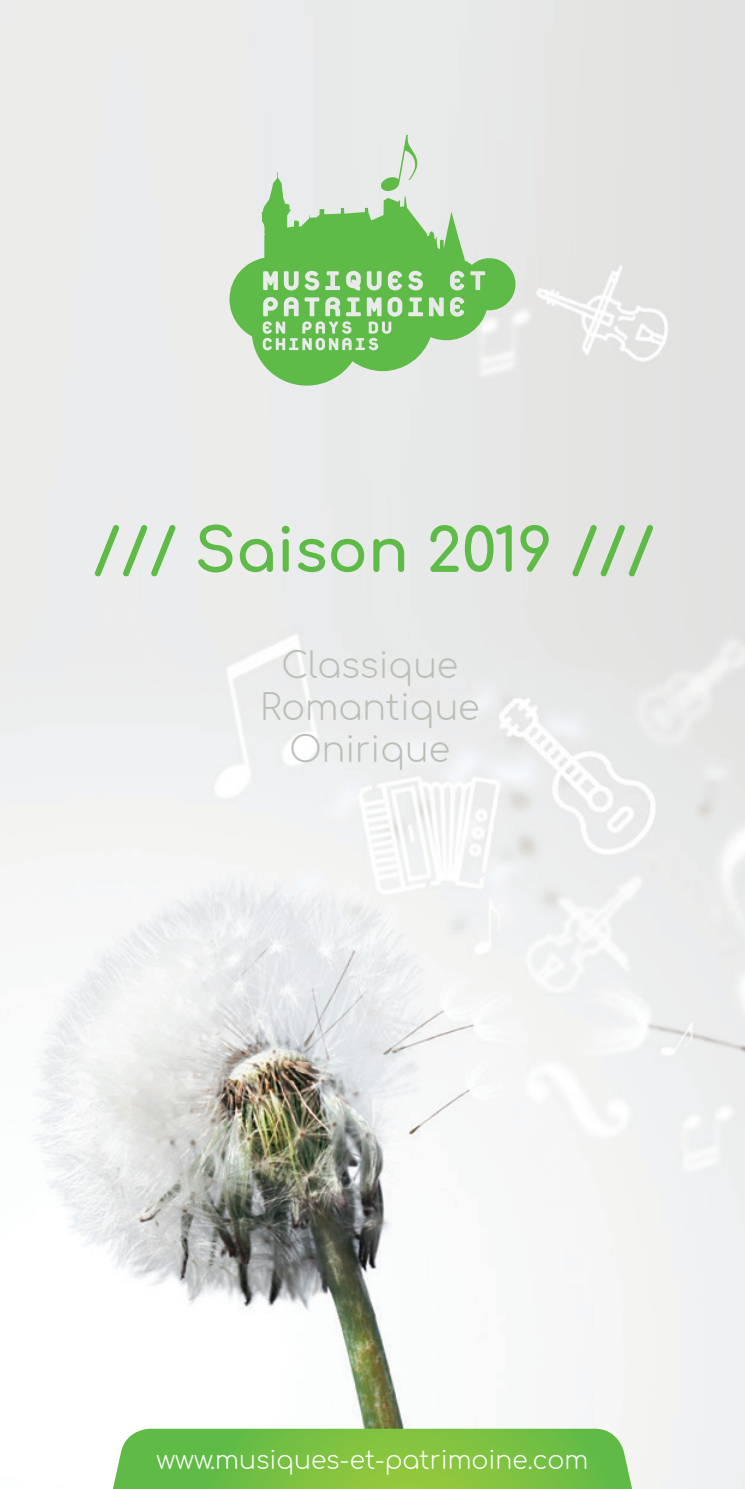
<style>
.page{position:relative;width:745px;height:1489px;background:#fff}
.page>*{position:absolute;margin:0;border:0;box-sizing:border-box;transform-origin:0 0}
.t1{font:700 60px "Comfortaa";color:#5fbb47}
.t2{font:300 35px "Comfortaa";color:#bac0b8}
.t3{font:300 25px "Comfortaa";color:#fff}
</style>
<div class="page">
<img style="left:0;top:0;width:744px;height:1488px">
<svg style="left:229px;top:135px;width:286px;height:250px;background:#add5a3"></svg>
<svg style="left:113px;top:1428px;width:518px;height:60px;background:#7ac24a"></svg>
<p class="t1" style="left:93px;top:495px;width:563px">/// Saison 2019 ///</p>
<p class="t2" style="left:281px;top:634px;width:178px">Classique</p>
<p class="t2" style="left:260px;top:676px;width:221px">Romantique</p>
<p class="t2" style="left:289px;top:718px;width:162px">Onirique</p>
<p class="t3" style="left:156px;top:1436px;width:433px">www.musiques-et-patrimoine.com</p>
</div>
